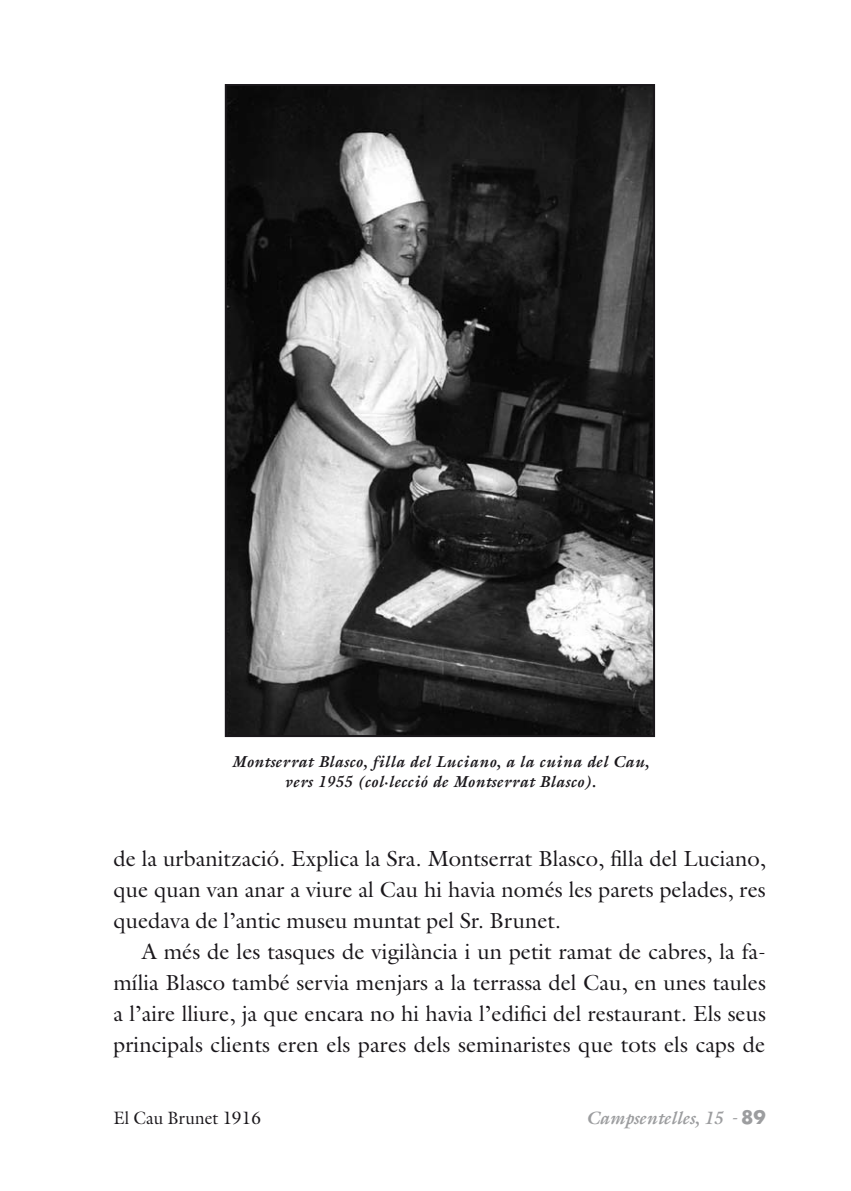
<style>
.page{position:relative;width:851px;height:1191px;background:#fff}
.page>*{position:absolute;margin:0;border:0;box-sizing:border-box;transform-origin:0 0}
.t1{font:22px/31px "Galliard Std";letter-spacing:.005em;color:#1a171b;text-align:justify}
.t2{font:italic 700 18px "Galliard Std";color:#9c9d9f}
.t3{font:18px "Galliard Std";color:#1a171b;scale:.95 1}
.t4{font:italic 700 16px/19.2px "Galliard Std";letter-spacing:.025em;color:#1a171b;text-align:center}
.s1{font-weight:400}
.s2{font-family:"Futura Std";font-style:normal}
</style>
<div class="page">
<img style="left:228px;top:87px;width:424px;height:647px">
<div style="left:225px;top:84px;width:430px;height:653px;border:2px solid #1a171b"></div>
<p class="t4" style="left:231px;top:752px;width:419px">Montserrat Blasco, filla del Luciano, a la cuina del Cau, vers 1955 (col·lecció de Montserrat Blasco).</p>
<p class="t1" style="left:113px;top:843px;width:653px">de la urbanització. Explica la Sra. Montserrat Blasco, filla del Luciano, que quan van anar a viure al Cau hi havia només les parets pelades, res quedava de l’antic museu muntat pel Sr. Brunet.</p>
<p class="t1" style="left:113px;top:936px;width:654px;text-indent:28px">A més de les tasques de vigilància i un petit ramat de cabres, la fa&shy;mília Blasco també servia menjars a la terrassa del Cau, en unes taules a l’aire lliure, ja que encara no hi havia l’edifici del restaurant. Els seus principals clients eren els pares dels seminaristes que tots els caps de</p>
<p class="t3" style="left:113px;top:1106px;width:157px">El Cau Brunet 1916</p>
<p class="t2" style="left:586px;top:1106px;width:181px">Campsentelles, 15 <span class="s1">-</span> <span class="s2">89</span></p>
</div>
